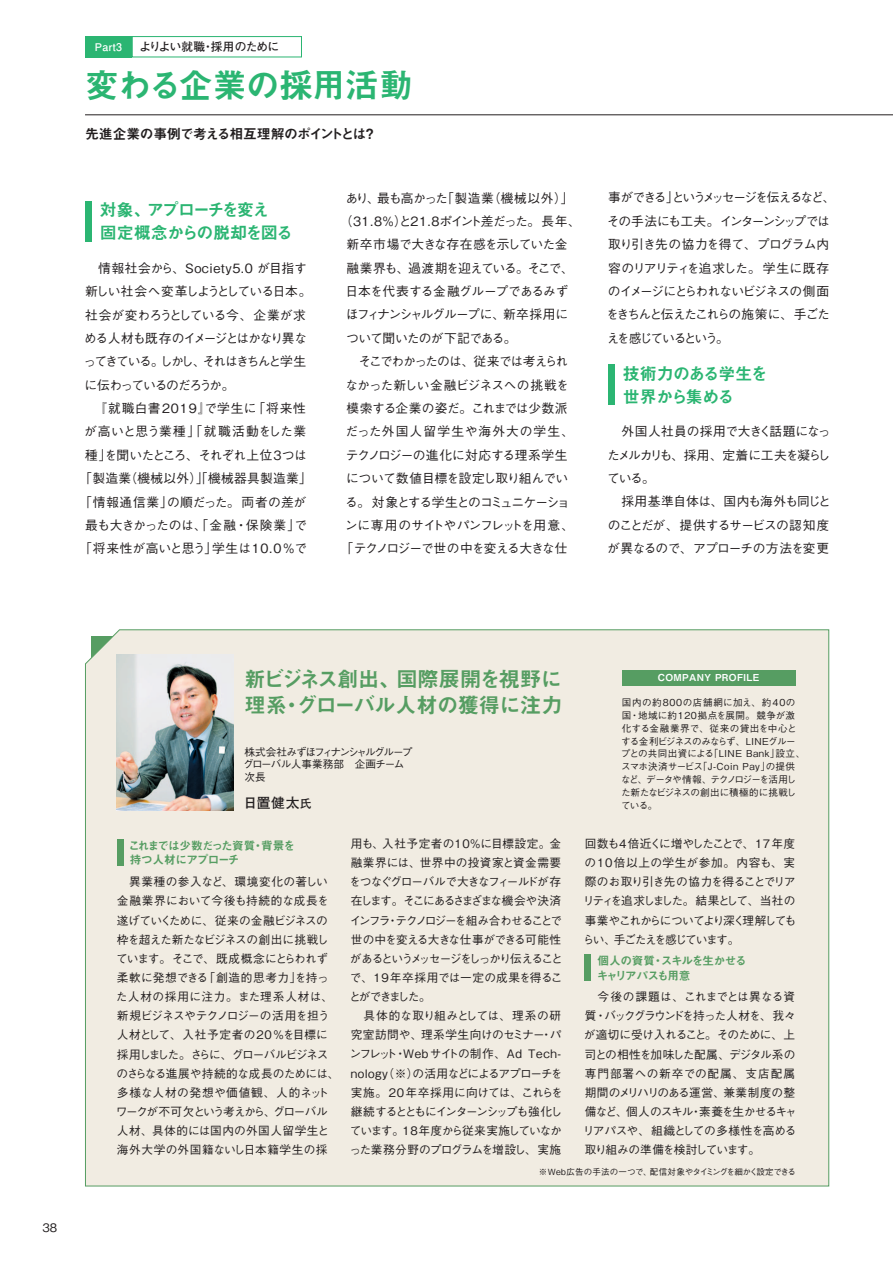
<style>
.page{position:relative;width:893px;height:1263px;background:#fff}
.page>*{position:absolute;margin:0;border:0;box-sizing:border-box;transform-origin:0 0}
.t1{font:34.05px "Midashi Go Pro MB31";letter-spacing:-.03em;color:#2bb572}
.t2{font:21.3px "Midashi Go Pro MB31";letter-spacing:-.065em;color:#569d62}
.t3{font:21.3px "Midashi Go Pro MB31";letter-spacing:-.03em;color:#569d62}
.t4{font:16.95px/23.4px "Midashi Go Pro MB31";letter-spacing:-.095em;color:#2bb572}
.t5{font:16.95px/23.4px "Midashi Go Pro MB31";letter-spacing:-.065em;color:#2bb572}
.t6{font:13.8px "Midashi Go Pro MB31";letter-spacing:-.065em;color:#231f20}
.t7{font:700 13.8px "Futo Go B101 Pro";color:#231f20}
.t8{font:500 12.75px/23.4px "Gothic BBB Pro";letter-spacing:-.055em;color:#231f20}
.t9{font:500 12.75px/23.4px "Gothic BBB Pro";letter-spacing:-.1em;color:#231f20}
.t10{font:500 12.75px "Gothic BBB Pro";letter-spacing:-.085em;color:#231f20}
.t11{font:500 12.75px "Gothic BBB Pro";letter-spacing:.025em;color:#231f20}
.t12{font:500 12.75px "Gothic BBB Pro";letter-spacing:-.035em;color:#231f20}
.t13{font:500 12.75px "Gothic BBB Pro";letter-spacing:-.08em;color:#231f20}
.t14{font:500 12.75px "Gothic BBB Pro";letter-spacing:.04em;color:#231f20}
.t15{font:500 12.75px "Gothic BBB Pro";letter-spacing:-.13em;color:#231f20}
.t16{font:500 12.75px "Gothic BBB Pro";letter-spacing:.02em;color:#231f20}
.t17{font:500 12.75px "Gothic BBB Pro";letter-spacing:-.075em;color:#231f20}
.t18{font:500 12.75px "Gothic BBB Pro";letter-spacing:.065em;color:#231f20}
.t19{font:500 12.75px "Gothic BBB Pro";letter-spacing:-.015em;color:#231f20}
.t20{font:500 12.75px "Gothic BBB Pro";letter-spacing:-.09em;color:#231f20}
.t21{font:500 12.75px "Gothic BBB Pro";letter-spacing:-.11em;color:#231f20}
.t22{font:500 12.75px "Gothic BBB Pro";color:#231f20}
.t23{font:500 12.75px "Gothic BBB Pro";letter-spacing:-.03em;color:#231f20}
.t24{font:500 12.75px "Gothic BBB Pro";letter-spacing:-.025em;color:#231f20}
.t25{font:500 12.75px "Gothic BBB Pro";letter-spacing:-.01em;color:#231f20}
.t26{font:500 12.75px "Gothic BBB Pro";letter-spacing:-.02em;color:#231f20}
.t27{font:500 12.75px "Gothic BBB Pro";letter-spacing:.09em;color:#231f20}
.t28{font:500 12.75px "Gothic BBB Pro";letter-spacing:-.095em;color:#231f20}
.t29{font:500 11.7px/19px "Gothic BBB Pro";letter-spacing:-.055em;color:#231f20}
.t30{font:500 11.7px/19px "Gothic BBB Pro";letter-spacing:-.02em;color:#231f20}
.t31{font:11.7px/14.9px "Midashi Go Pro MB31";letter-spacing:-.065em;color:#569d62}
.t32{font:11.7px/14.9px "Midashi Go Pro MB31";letter-spacing:-.095em;color:#569d62}
.t33{font:700 11.7px "Futo Go B101 Pro";letter-spacing:-.055em;color:#231f20}
.t34{font:500 10.65px/12.8px "Gothic BBB Pro";letter-spacing:-.105em;color:#231f20}
.t35{font:700 10.65px "Futo Go B101 Pro";letter-spacing:.04em;color:#fff}
.t36{font:500 9.6px/12.8px "Gothic BBB Pro";letter-spacing:.01em;color:#231f20}
.t37{font:9.6px "Midashi Go Pro MB31";letter-spacing:.04em;color:#fff}
.t38{font:500 8.55px "Gothic BBB Pro";letter-spacing:-.005em;color:#231f20}
.s1{font-size:11.7px}
</style>
<div class="page">
<div style="left:85px;top:629px;width:744px;height:557px;background:#f1ece2"></div>
<hr style="left:85px;top:114px;width:807px;height:1px;background:#231f20">
<img style="left:117px;top:654px;width:117px;height:156px">
<div style="left:85px;top:201px;width:6px;height:40px;background:#2bb572"></div>
<div style="left:608px;top:364px;width:6px;height:41px;background:#2bb572"></div>
<div style="left:117px;top:839px;width:6px;height:26px;background:#569d62"></div>
<div style="left:622px;top:669px;width:173px;height:16px;background:#569d62"></div>
<div style="left:584px;top:954px;width:7px;height:27px;background:#569d62"></div>
<div style="left:85px;top:36px;width:47px;height:21px;background:#2bb572"></div>
<div style="left:132px;top:36px;width:170px;height:21px;border:1px solid #2bb572"></div>
<p class="t35" style="left:95px;top:38px;width:29px">Part3</p>
<p class="t33" style="left:139px;top:37px;width:141px">よりよい就職・採用のために</p>
<h1 class="t1" style="left:85px;top:58px;width:329px">変わる企業の採用活動</h1>
<p class="t6" style="left:85px;top:123px;width:293px">先進企業の事例で考える相互理解のポイントとは？</p>
<h3 class="t4" style="left:100px;top:196px;width:195px">対象、アプローチを変え<br>固定概念からの脱却を図る</h3>
<p class="t14" style="left:85px;top:258px;width:223px">　情報社会から、Society5.0 が目指す</p>
<p class="t17" style="left:85px;top:281px;width:228px">新しい社会へ変革しようとしている日本。</p>
<p class="t12" style="left:85px;top:304px;width:222px">社会が変わろうとしている今、企業が求</p>
<p class="t10" style="left:84px;top:328px;width:224px">める人材も既存のイメージとはかなり異な</p>
<p class="t15" style="left:84px;top:351px;width:224px">ってきている。しかし、それはきちんと学生</p>
<p class="t28" style="left:84px;top:374px;width:151px">に伝わっているのだろうか。</p>
<p class="t18" style="left:85px;top:398px;width:222px">　『就職白書2019』で学生に「将来性</p>
<p class="t22" style="left:84px;top:421px;width:223px">が高いと思う業種」「就職活動をした業</p>
<p class="t8" style="left:85px;top:441px;width:223px">種」を聞いたところ、それぞれ上位３つは</p>
<p class="t16" style="left:79px;top:468px;width:234px">「製造業（機械以外）」「機械器具製造業」</p>
<p class="t11" style="left:79px;top:491px;width:229px">「情報通信業」の順だった。両者の差が</p>
<p class="t19" style="left:85px;top:515px;width:224px">最も大きかったのは、「金融・保険業」で</p>
<p class="t11" style="left:79px;top:538px;width:229px">「将来性が高いと思う」学生は10.0％で</p>
<p class="t8" style="left:345px;top:184px;width:229px">あり、最も高かった「製造業（機械以外）」</p>
<p class="t13" style="left:340px;top:211px;width:242px">（31.8％）と21.8ポイント差だった。長年、</p>
<p class="t12" style="left:346px;top:234px;width:223px">新卒市場で大きな存在感を示していた金</p>
<p class="t20" style="left:346px;top:257px;width:229px">融業界も、過渡期を迎えている。そこで、</p>
<p class="t23" style="left:345px;top:281px;width:224px">日本を代表する金融グループであるみず</p>
<p class="t21" style="left:346px;top:304px;width:224px">ほフィナンシャルグループに、新卒採用に</p>
<p class="t8" style="left:346px;top:325px;width:172px">ついて聞いたのが下記である。</p>
<p class="t9" style="left:346px;top:348px;width:223px">　そこでわかったのは、従来では考えられ</p>
<p class="t8" style="left:345px;top:371px;width:225px">なかった新しい金融ビジネスへの挑戦を</p>
<p class="t24" style="left:346px;top:398px;width:222px">模索する企業の姿だ。これまでは少数派</p>
<p class="t27" style="left:345px;top:421px;width:230px">だった外国人留学生や海外大の学生、</p>
<p class="t25" style="left:346px;top:444px;width:223px">テクノロジーの進化に対応する理系学生</p>
<p class="t26" style="left:346px;top:468px;width:223px">について数値目標を設定し取り組んでい</p>
<p class="t10" style="left:345px;top:491px;width:226px">る。対象とする学生とのコミュニケーショ</p>
<p class="t8" style="left:345px;top:512px;width:231px">ンに専用のサイトやパンフレットを用意、</p>
<p class="t8" style="left:340px;top:535px;width:228px">「テクノロジーで世の中を変える大きな仕</p>
<p class="t9" style="left:606px;top:184px;width:231px">事ができる」というメッセージを伝えるなど、その手法にも工夫。インターンシップでは取り引き先の協力を得て、プログラム内容のリアリティを追求した。学生に既存のイメージにとらわれないビジネスの側面をきちんと伝えたこれらの施策に、手ごたえを感じているという。</p>
<h3 class="t5" style="left:623px;top:359px;width:146px">技術力のある学生を世界から集める</h3>
<p class="t8" style="left:607px;top:418px;width:225px">　外国人社員の採用で大きく話題になったメルカリも、採用、定着に工夫を凝らしている。<br>　採用基準自体は、国内も海外も同じとのことだが、提供するサービスの認知度が異なるので、アプローチの方法を変更</p>
<p class="t29" style="left:42px;top:1216px;width:16px">38</p>
<h2 class="t2" style="left:244px;top:662px;width:319px">新ビジネス創出、国際展開を視野に</h2>
<p class="t37" style="left:657px;top:670px;width:103px">COMPANY PROFILE</p>
<h2 class="t3" style="left:244px;top:687px;width:319px">理系・グローバル人材の獲得に注力</h2>
<p class="t34" style="left:243px;top:744px;width:171px">株式会社みずほフィナンシャルグループグローバル人事業務部　企画チーム次長</p>
<p class="t7" style="left:243px;top:792px;width:70px">日置健太<span class="s1">氏</span></p>
<p class="t36" style="left:621px;top:695px;width:186px">国内の約800の店舗網に加え、約40の国・地域に約120拠点を展開。競争が激化する金融業界で、従来の貸出を中心とする金利ビジネスのみならず、LINEグループとの共同出資による「LINE Bank」設立、スマホ決済サービス「J-Coin Pay」の提供など、データや情報、テクノロジーを活用した新たなビジネスの創出に積極的に挑戦している。</p>
<p class="t31" style="left:128px;top:836px;width:168px">これまでは少数だった資質・背景を持つ人材にアプローチ</p>
<p class="t29" style="left:582px;top:832px;width:215px;text-align:justify">回数も4倍近くに増やしたことで、17年度の10倍以上の学生が参加。内容も、実際のお取り引き先の協力を得ることでリアリティを追求しました。結果として、当社の事業やこれからについてより深く理解してもらい、手ごたえを感じています。</p>
<p class="t29" style="left:349px;top:832px;width:215px">用も、入社予定者の10％に目標設定。金融業界には、世界中の投資家と資金需要をつなぐグローバルで大きなフィールドが存在します。そこにあるさまざまな機会や決済インフラ・テクノロジーを組み合わせることで世の中を変える大きな仕事ができる可能性があるというメッセージをしっかり伝えることで、19年卒採用では一定の成果を得ることができました。<br>　具体的な取り組みとしては、理系の研究室訪問や、理系学生向けのセミナー・パンフレット・Webサイトの制作、Ad Tech&shy;nology（※）の活用などによるアプローチを実施。20年卒採用に向けては、これらを継続するとともにインターンシップも強化しています。18年度から従来実施していなかった業務分野のプログラムを増設し、実施</p>
<p class="t30" style="left:116px;top:870px;width:225px">　異業種の参入など、環境変化の著しい金融業界において今後も持続的な成長を遂げていくために、従来の金融ビジネスの枠を超えた新たなビジネスの創出に挑戦しています。そこで、既成概念にとらわれず柔軟に発想できる「創造的思考力」を持った人材の採用に注力。また理系人材は、新規ビジネスやテクノロジーの活用を担う人材として、入社予定者の20％を目標に採用しました。さらに、グローバルビジネスのさらなる進展や持続的な成長のためには、多様な人材の発想や価値観、人的ネットワークが不可欠という考えから、グローバル人材、具体的には国内の外国人留学生と海外大学の外国籍ないし日本籍学生の採</p>
<p class="t32" style="left:596px;top:951px;width:152px">個人の資質・スキルを生かせるキャリアパスも用意</p>
<p class="t29" style="left:582px;top:985px;width:215px">　今後の課題は、これまでとは異なる資質・バックグラウンドを持った人材を、我々が適切に受け入れること。そのために、上司との相性を加味した配属、デジタル系の専門部署への新卒での配属、支店配属期間のメリハリのある運営、兼業制度の整備など、個人のスキル・素養を生かせるキャリアパスや、組織としての多様性を高める取り組みの準備を検討しています。</p>
<p class="t38" style="left:539px;top:1164px;width:258px">※Web広告の手法の一つで、配信対象やタイミングを細かく設定できる</p>
</div>
